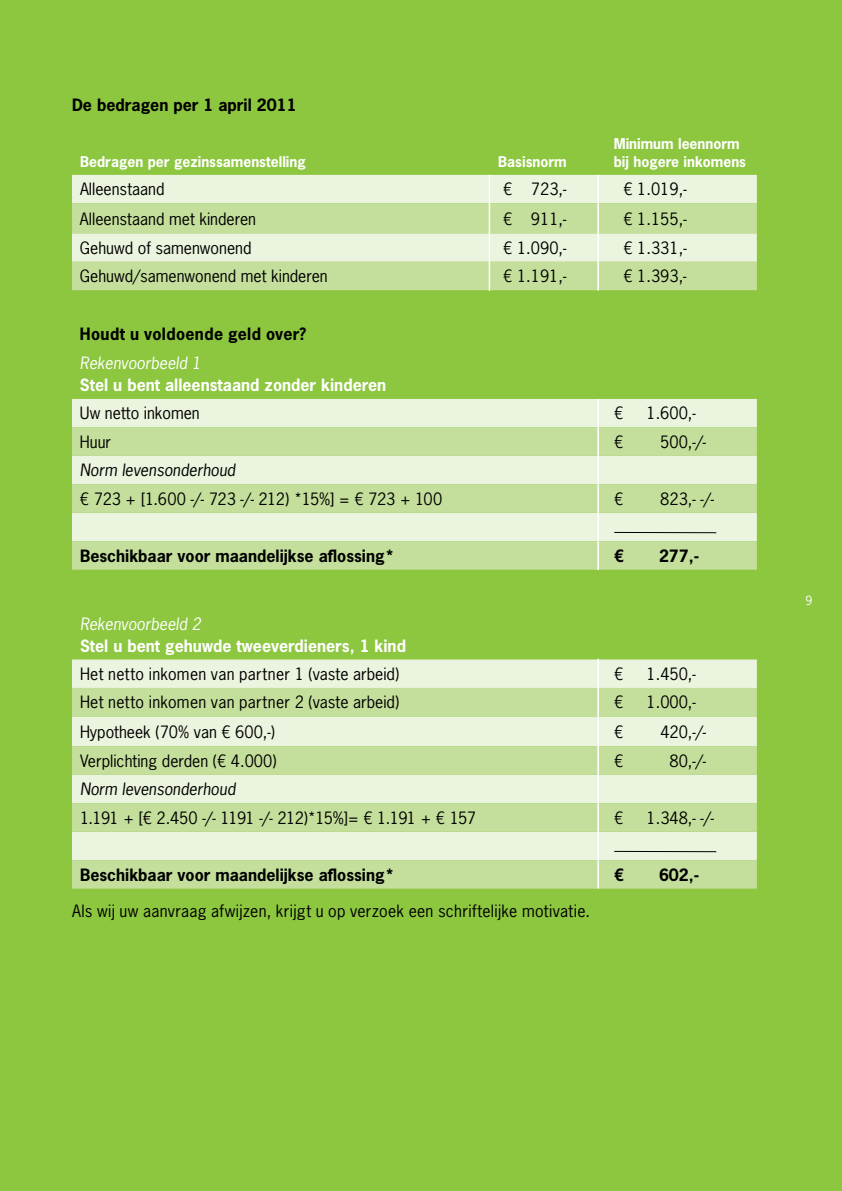
<style>
.page{position:relative;width:842px;height:1191px;background:#8dc63f}
.page>*{position:absolute;margin:0;border:0;box-sizing:border-box;transform-origin:0 0}
.t1{font:16px "News Gothic Std";color:#000}
.t2{font:700 16px "News Gothic Std";color:#000}
.t3{font:700 16px "News Gothic Std";color:#fff}
.t4{font:16px "News Gothic Std";letter-spacing:.02em;color:#000}
.t5{font:16px "News Gothic Std";letter-spacing:-.04em;color:#000}
.t6{font:italic 16px "News Gothic Std";color:#000}
.t7{font:16px "News Gothic Std";letter-spacing:-.02em;color:#000}
.t8{font:italic 16px "News Gothic Std";color:#fff}
.t9{font:700 16px "News Gothic Std";letter-spacing:.025em;color:#000}
.t10{font:700 14px/18px "News Gothic Std";color:#fff}
.t11{font:12px "News Gothic Std";color:#fff}
</style>
<div class="page">
<div style="left:72px;top:175px;width:685px;height:28px;background:#ebf4de"></div>
<svg style="left:72px;top:203px;width:685px;height:685px"></svg>
<hr style="left:614px;top:532px;width:102px;height:1px;background:#000">
<hr style="left:614px;top:851px;width:102px;height:1px;background:#000">
<hr style="left:597px;top:175px;width:2px;height:115px;background:#fff">
<hr style="left:597px;top:399px;width:2px;height:171px;background:#fff">
<hr style="left:597px;top:658px;width:2px;height:230px;background:#fff">
<hr style="left:489px;top:175px;width:1px;height:116px;background:#fff">
<p class="t2" style="left:72px;top:94px;width:226px">De bedragen per 1 april 2011</p>
<p class="t10" style="left:80px;top:152px;width:227px">Bedragen per gezinssamenstelling</p>
<p class="t10" style="left:498px;top:152px;width:70px">Basisnorm</p>
<p class="t10" style="left:614px;top:134px;width:134px">Minimum leennorm bij hogere inkomens</p>
<p class="t1" style="left:80px;top:179px;width:86px">Alleenstaand</p>
<p class="t1" style="left:503px;top:179px;width:65px">€ 723,-</p>
<p class="t1" style="left:623px;top:179px;width:65px">€ 1.019,-</p>
<p class="t1" style="left:80px;top:208px;width:178px">Alleenstaand met kinderen</p>
<p class="t1" style="left:503px;top:208px;width:65px">€ 911,-</p>
<p class="t1" style="left:623px;top:208px;width:65px">€ 1.155,-</p>
<p class="t1" style="left:80px;top:237px;width:173px">Gehuwd of samenwonend</p>
<p class="t1" style="left:503px;top:237px;width:65px">€ 1.090,-</p>
<p class="t1" style="left:623px;top:237px;width:65px">€ 1.331,-</p>
<p class="t1" style="left:80px;top:266px;width:249px">Gehuwd/samenwonend met kinderen</p>
<p class="t1" style="left:503px;top:266px;width:65px">€ 1.191,-</p>
<p class="t1" style="left:623px;top:266px;width:65px">€ 1.393,-</p>
<p class="t9" style="left:80px;top:324px;width:228px">Houdt u voldoende geld over?</p>
<p class="t8" style="left:80px;top:352px;width:123px">Rekenvoorbeeld 1</p>
<p class="t3" style="left:80px;top:374px;width:308px">Stel u bent alleenstaand zonder kinderen</p>
<p class="t1" style="left:80px;top:403px;width:121px">Uw netto inkomen</p>
<p class="t1" style="left:614px;top:403px;width:11px">€</p>
<p class="t1" style="left:646px;top:403px;width:51px">1.600,-</p>
<p class="t1" style="left:80px;top:431px;width:33px">Huur</p>
<p class="t1" style="left:614px;top:431px;width:11px">€</p>
<p class="t1" style="left:660px;top:431px;width:47px">500,-/-</p>
<p class="t6" style="left:80px;top:460px;width:157px">Norm levensonderhoud</p>
<p class="t7" style="left:80px;top:488px;width:364px">€ 723 + [1.600 -/- 723 -/- 212) *15%] = € 723 + 100</p>
<p class="t1" style="left:614px;top:488px;width:11px">€</p>
<p class="t1" style="left:660px;top:488px;width:55px">823,- -/-</p>
<p class="t2" style="left:80px;top:545px;width:316px">Beschikbaar voor maandelijkse aflossing*</p>
<p class="t2" style="left:614px;top:545px;width:11px">€</p>
<p class="t2" style="left:659px;top:545px;width:42px">277,-</p>
<p class="t8" style="left:80px;top:613px;width:123px">Rekenvoorbeeld 2</p>
<p class="t3" style="left:80px;top:635px;width:328px">Stel u bent gehuwde tweeverdieners, 1 kind</p>
<p class="t1" style="left:80px;top:663px;width:321px">Het netto inkomen van partner 1 (vaste arbeid)</p>
<p class="t1" style="left:614px;top:663px;width:11px">€</p>
<p class="t1" style="left:646px;top:663px;width:51px">1.450,-</p>
<p class="t1" style="left:80px;top:692px;width:321px">Het netto inkomen van partner 2 (vaste arbeid)</p>
<p class="t1" style="left:614px;top:692px;width:11px">€</p>
<p class="t1" style="left:646px;top:692px;width:51px">1.000,-</p>
<p class="t1" style="left:80px;top:721px;width:196px">Hypotheek (70% van € 600,-)</p>
<p class="t1" style="left:614px;top:721px;width:11px">€</p>
<p class="t1" style="left:660px;top:721px;width:47px">420,-/-</p>
<p class="t1" style="left:80px;top:750px;width:198px">Verplichting derden (€ 4.000)</p>
<p class="t1" style="left:614px;top:750px;width:11px">€</p>
<p class="t1" style="left:669px;top:750px;width:38px">80,-/-</p>
<p class="t6" style="left:80px;top:779px;width:157px">Norm levensonderhoud</p>
<p class="t5" style="left:80px;top:807px;width:398px">1.191 + [€ 2.450 -/- 1191 -/- 212)*15%]= € 1.191 + € 157</p>
<p class="t1" style="left:614px;top:807px;width:11px">€</p>
<p class="t1" style="left:646px;top:807px;width:69px">1.348,- -/-</p>
<p class="t2" style="left:80px;top:864px;width:316px">Beschikbaar voor maandelijkse aflossing*</p>
<p class="t2" style="left:614px;top:864px;width:11px">€</p>
<p class="t2" style="left:659px;top:864px;width:42px">602,-</p>
<p class="t4" style="left:72px;top:900px;width:520px">Als wij uw aanvraag afwijzen, krijgt u op verzoek een schriftelijke motivatie.</p>
<p class="t11" style="left:805px;top:592px;width:8px">9</p>
</div>
